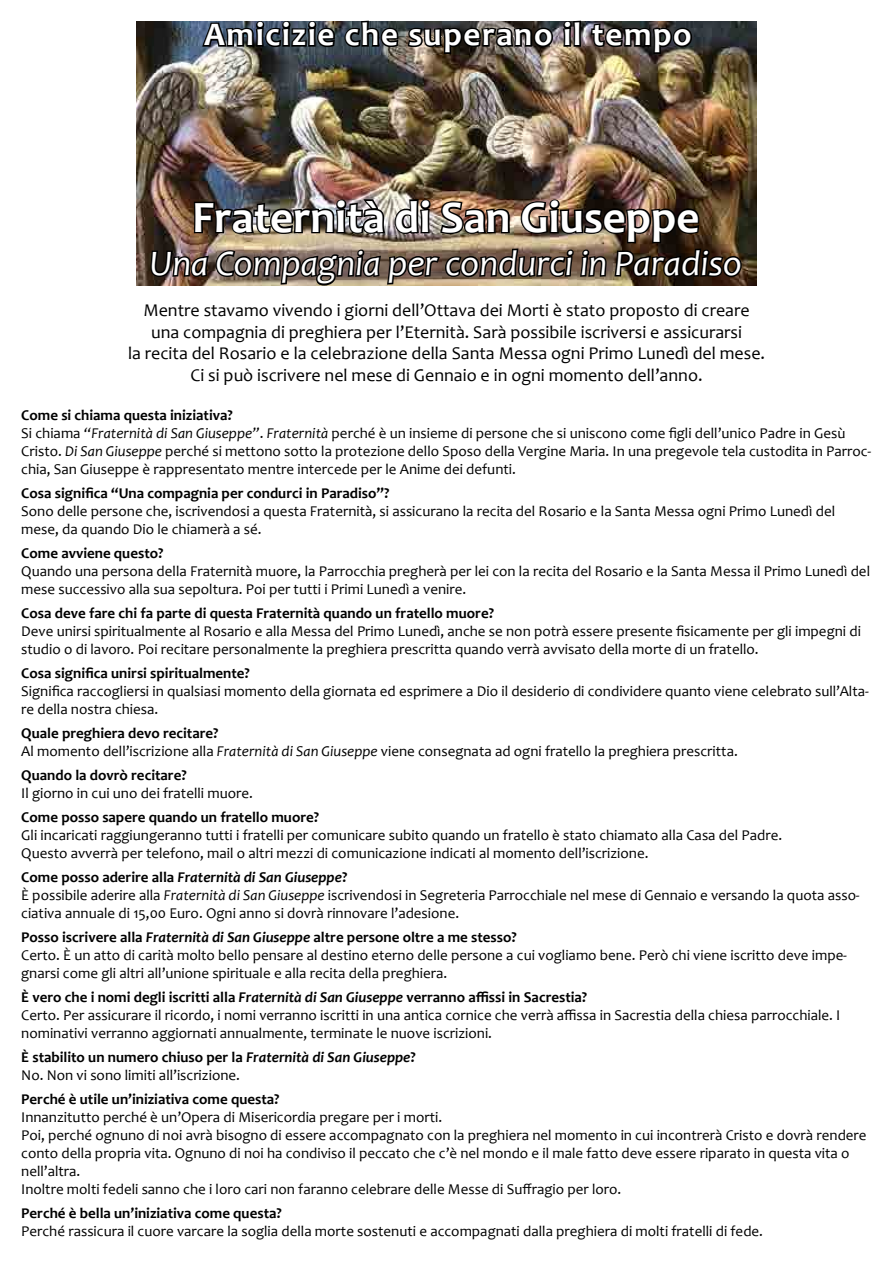
<style>
.page{position:relative;width:893px;height:1263px;background:#fff}
.page>*{position:absolute;margin:0;border:0;box-sizing:border-box;transform-origin:0 0}
.t1{font:700 45px "Candara";color:#fff}
.t2{font:italic 36px "Candara";color:#fff}
.t3{font:700 33px "Candara";letter-spacing:.05em;color:#fff}
.t4{font:18px/21.6px "Candara";color:#000;text-align:center}
.t5{font:15px/18px "Candara";color:#000}
.t6{font:700 15px "Candara";color:#000}
.s1{font-weight:700}
.s2{font-style:italic}
.s3{font-weight:700;font-style:italic}
</style>
<div class="page">
<img style="left:136px;top:21px;width:621px;height:265px">
<svg style="left:201px;top:21px;width:136px;height:28px"></svg>
<svg style="left:343px;top:20px;width:57px;height:29px"></svg>
<svg style="left:406px;top:26px;width:149px;height:30px"></svg>
<svg style="left:561px;top:20px;width:22px;height:28px"></svg>
<svg style="left:589px;top:22px;width:105px;height:34px"></svg>
<img style="left:149px;top:198px;width:595px;height:88px">
<h3 class="t3" style="left:204px;top:14px;width:489px">Amicizie che superano il tempo</h3>
<h1 class="t1" style="left:192px;top:189px;width:509px">Fraternità di San Giuseppe</h1>
<h2 class="t2" style="left:150px;top:241px;width:594px">Una Compagnia per condurci in Paradiso</h2>
<p class="t4" style="left:128px;top:299px;width:639px">Mentre stavamo vivendo i giorni dell’Ottava dei Morti è stato proposto di creare una compagnia di preghiera per l’Eternità. Sarà possibile iscriversi e assicurarsi<br>la recita del Rosario e la celebrazione della Santa Messa ogni Primo Lunedì del mese.<br>Ci si può iscrivere nel mese di Gennaio e in ogni momento dell’anno.</p>
<p class="t5" style="left:21px;top:406px;width:852px"><span class="s1">Come si chiama questa iniziativa?<br></span>Si chiama <span class="s2">“Fraternità di San Giuseppe”</span>. <span class="s2">Fraternità</span> perché è un insieme di persone che si uniscono come figli dell’unico Padre in Gesù Cristo. <span class="s2">Di San Giuseppe</span> perché si mettono sotto la protezione dello Sposo della Vergine Maria. In una pregevole tela custodita in Parroc&shy;chia, San Giuseppe è rappresentato mentre intercede per le Anime dei defunti.</p>
<p class="t6" style="left:21px;top:484px;width:370px">Cosa significa “Una compagnia per condurci in Paradiso”?</p>
<p class="t5" style="left:21px;top:502px;width:815px">Sono delle persone che, iscrivendosi a questa Fraternità, si assicurano la recita del Rosario e la Santa Messa ogni Primo Lunedì del mese, da quando Dio le chiamerà a sé.</p>
<p class="t6" style="left:21px;top:544px;width:144px">Come avviene questo?</p>
<p class="t5" style="left:21px;top:562px;width:850px">Quando una persona della Fraternità muore, la Parrocchia pregherà per lei con la recita del Rosario e la Santa Messa il Primo Lunedì del mese successivo alla sua sepoltura. Poi per tutti i Primi Lunedì a venire.</p>
<p class="t6" style="left:21px;top:604px;width:474px">Cosa deve fare chi fa parte di questa Fraternità quando un fratello muore?</p>
<p class="t5" style="left:21px;top:622px;width:841px">Deve unirsi spiritualmente al Rosario e alla Messa del Primo Lunedì, anche se non potrà essere presente fisicamente per gli impegni di studio o di lavoro. Poi recitare personalmente la preghiera prescritta quando verrà avvisato della morte di un fratello.</p>
<p class="t6" style="left:21px;top:664px;width:230px">Cosa significa unirsi spiritualmente?</p>
<p class="t5" style="left:21px;top:682px;width:849px">Significa raccogliersi in qualsiasi momento della giornata ed esprimere a Dio il desiderio di condividere quanto viene celebrato sull’Alta&shy;re della nostra chiesa.</p>
<p class="t5" style="left:21px;top:724px;width:718px"><span class="s1">Quale preghiera devo recitare?<br></span>Al momento dell’iscrizione alla <span class="s2">Fraternità di San Giuseppe</span> viene consegnata ad ogni fratello la preghiera prescritta.</p>
<p class="t6" style="left:21px;top:766px;width:167px">Quando la dovrò recitare?</p>
<p class="t5" style="left:21px;top:784px;width:233px">Il giorno in cui uno dei fratelli muore.</p>
<p class="t6" style="left:21px;top:808px;width:299px">Come posso sapere quando un fratello muore?</p>
<p class="t5" style="left:21px;top:826px;width:762px">Gli incaricati raggiungeranno tutti i fratelli per comunicare subito quando un fratello è stato chiamato alla Casa del Padre.<br>Questo avverrà per telefono, mail o altri mezzi di comunicazione indicati al momento dell’iscrizione.</p>
<p class="t5" style="left:21px;top:868px;width:840px"><span class="s1">Come posso aderire alla</span> <span class="s3">Fraternità di San Giuseppe</span><span class="s1">?<br></span>È possibile aderire alla <span class="s2">Fraternità di San Giuseppe</span> iscrivendosi in Segreteria Parrocchiale nel mese di Gennaio e versando la quota asso&shy;ciativa annuale di 15,00 Euro. Ogni anno si dovrà rinnovare l’adesione.</p>
<p class="t5" style="left:21px;top:928px;width:827px"><span class="s1">Posso iscrivere alla</span> <span class="s3">Fraternità di San Giuseppe</span> <span class="s1">altre persone oltre a me stesso?<br></span>Certo. È un atto di carità molto bello pensare al destino eterno delle persone a cui vogliamo bene. Però chi viene iscritto deve impe&shy;gnarsi come gli altri all’unione spirituale e alla recita della preghiera.</p>
<p class="t5" style="left:21px;top:988px;width:821px"><span class="s1">È vero che i nomi degli iscritti alla</span> <span class="s3">Fraternità di San Giuseppe</span> <span class="s1">verranno affissi in Sacrestia?<br></span>Certo. Per assicurare il ricordo, i nomi verranno iscritti in una antica cornice che verrà affissa in Sacrestia della chiesa parrocchiale. I nominativi verranno aggiornati annualmente, terminate le nuove iscrizioni.</p>
<p class="t5" style="left:21px;top:1048px;width:396px"><span class="s1">È stabilito un numero chiuso per la</span> <span class="s3">Fraternità di San Giuseppe</span><span class="s1">?<br></span>No. Non vi sono limiti all’iscrizione.</p>
<p class="t6" style="left:21px;top:1090px;width:260px">Perché è utile un’iniziativa come questa?</p>
<p class="t5" style="left:21px;top:1108px;width:847px">Innanzitutto perché è un’Opera di Misericordia pregare per i morti.<br>Poi, perché ognuno di noi avrà bisogno di essere accompagnato con la preghiera nel momento in cui incontrerà Cristo e dovrà rendere conto della propria vita. Ognuno di noi ha condiviso il peccato che c’è nel mondo e il male fatto deve essere riparato in questa vita o nell’altra.<br>Inoltre molti fedeli sanno che i loro cari non faranno celebrare delle Messe di Suffragio per loro.</p>
<p class="t6" style="left:21px;top:1204px;width:262px">Perché è bella un’iniziativa come questa?</p>
<p class="t5" style="left:21px;top:1222px;width:743px">Perché rassicura il cuore varcare la soglia della morte sostenuti e accompagnati dalla preghiera di molti fratelli di fede.</p>
</div>
